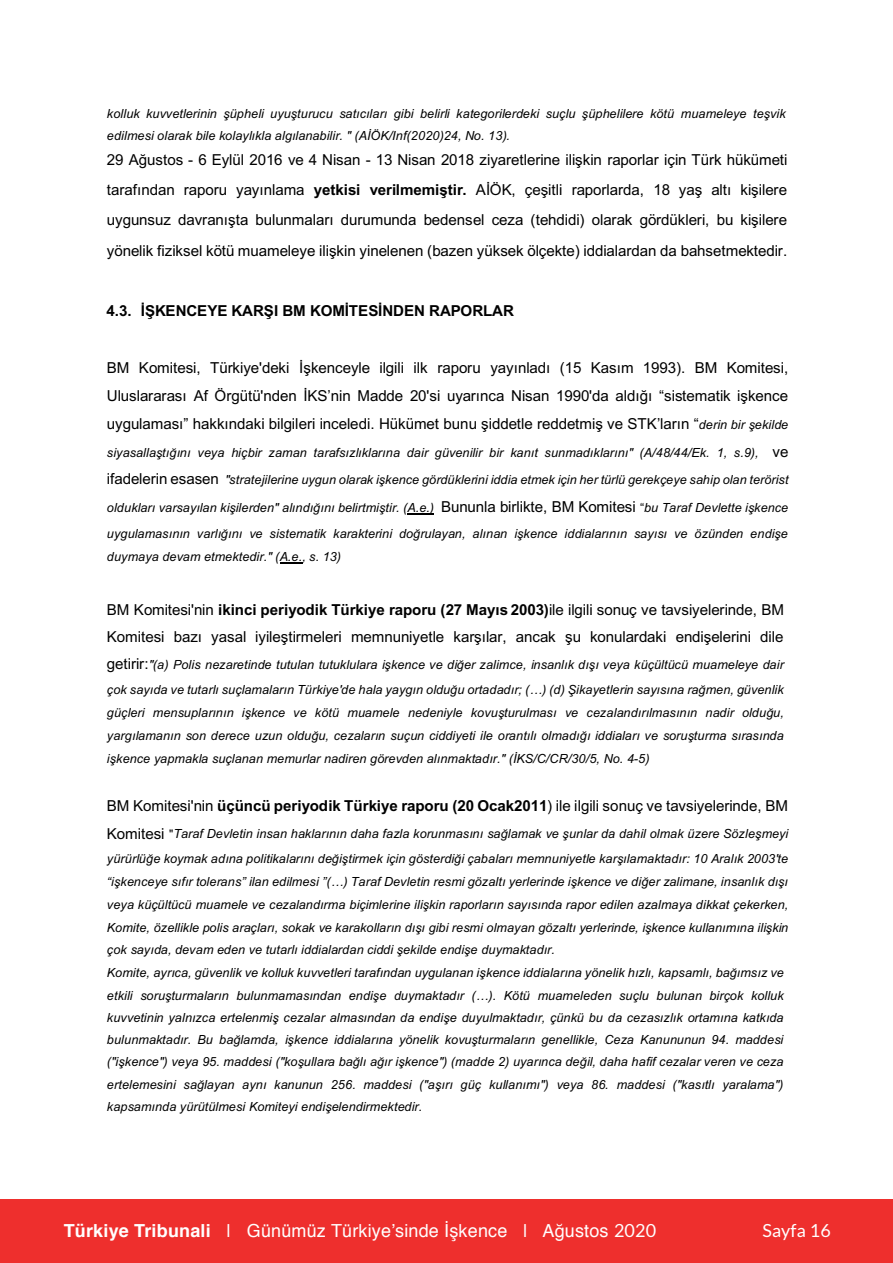
<style>
.page{position:relative;width:893px;height:1263px;background:#fff}
.page>*{position:absolute;margin:0;border:0;box-sizing:border-box;transform-origin:0 0}
.t1{font:18px "Helvetica";letter-spacing:.01em;color:#fff}
.t2{font:18px "Lato";letter-spacing:.01em;color:#fff}
.t3{font:15.15px/30.3px "Arial";letter-spacing:-.01em;color:#000;text-align:justify}
.t4{font:700 15.15px "Arial";letter-spacing:-.005em;color:#000}
.t5{font:italic 12.6px/22.5px "Arial";letter-spacing:.01em;color:#000}
.s1{font-weight:700}
.s2{font-style:italic;font-size:12.6px}
.s3{font-style:normal;font-size:15.15px}
.s4{font-style:normal}
.s5{font-style:normal;font-size:11.85px}
.s6{font-family:"Lato"}
</style>
<div class="page">
<svg style="left:407px;top:513px;width:27px;height:1px"></svg>
<svg style="left:280px;top:563px;width:22px;height:1px"></svg>
<div style="left:0;top:1199px;width:893px;height:64px;background:#ee2f2d"></div>
<p class="t5" style="left:107px;top:103px;width:680px">kolluk kuvvetlerinin şüpheli uyuşturucu satıcıları gibi belirli kategorilerdeki suçlu şüphelilere kötü muameleye teşvik edilmesi olarak bile kolaylıkla algılanabilir. " (AİÖK/Inf(2020)24, No. 13).</p>
<p class="t3" style="left:107px;top:144px;width:682px">29 Ağustos - 6 Eylül 2016 ve 4 Nisan - 13 Nisan 2018 ziyaretlerine ilişkin raporlar için Türk hükümeti tarafından raporu yayınlama <span class="s1">yetkisi verilmemiştir.</span> AİÖK, çeşitli raporlarda, 18 yaş altı kişilere uygunsuz davranışta bulunmaları durumunda bedensel ceza (tehdidi) olarak gördükleri, bu kişilere yönelik fiziksel kötü muameleye ilişkin yinelenen (bazen yüksek ölçekte) iddialardan da bahsetmektedir.</p>
<p class="t4" style="left:107px;top:300px;width:409px">4.3. İŞKENCEYE KARŞI BM KOMİTESİNDEN RAPORLAR</p>
<p class="t3" style="left:107px;top:354px;width:683px;line-height:27.8px">BM Komitesi, Türkiye'deki İşkenceyle ilgili ilk raporu yayınladı (15 Kasım 1993). BM Komitesi, Uluslararası Af Örgütü'nden İKS’nin Madde 20'si uyarınca Nisan 1990'da aldığı “sistematik işkence uygulaması” hakkındaki bilgileri inceledi. Hükümet bunu şiddetle reddetmiş ve STK’ların “<span class="s2">derin bir şekilde</span></p>
<p class="t5" style="left:107px;top:438px;width:683px;line-height:27.8px;text-align:justify">siyasallaştığını veya hiçbir zaman tarafsızlıklarına dair güvenilir bir kanıt sunmadıklarını" (A/48/44/Ek. 1, s.9), <span class="s3">ve ifadelerin esasen</span> "stratejilerine uygun olarak işkence gördüklerini iddia etmek için her türlü gerekçeye sahip olan terörist oldukları varsayılan kişilerden" alındığını belirtmiştir. (A.e.) <span class="s3">Bununla birlikte, BM Komitesi</span> <span class="s4">“</span>bu Taraf Devlette işkence</p>
<p class="t5" style="left:107px;top:521px;width:682px;line-height:23.7px">uygulamasının varlığını ve sistematik karakterini doğrulayan, alınan işkence iddialarının sayısı ve özünden endişe duymaya devam etmektedir." (A.e., s. 13)</p>
<p class="t3" style="left:107px;top:596px;width:679px;line-height:27px">BM Komitesi'nin <span class="s1">ikinci periyodik Türkiye raporu (27 Mayıs 2003)</span>ile ilgili sonuç ve tavsiyelerinde, BM<br>Komitesi bazı yasal iyileştirmeleri memnuniyetle karşılar, ancak şu konulardaki endişelerini dile</p>
<p class="t5" style="left:107px;top:653px;width:678px;line-height:24.9px"><span class="s3">getirir:</span>"(a) Polis nezaretinde tutulan tutuklulara işkence ve diğer zalimce, insanlık dışı veya küçültücü muameleye dair çok sayıda ve tutarlı suçlamaların Türkiye'de hala yaygın olduğu ortadadır; (…) (d) Şikayetlerin sayısına rağmen, güvenlik</p>
<p class="t5" style="left:107px;top:701px;width:678px;line-height:23.1px;text-align:justify">güçleri mensuplarının işkence ve kötü muamele nedeniyle kovuşturulması ve cezalandırılmasının nadir olduğu, yargılamanın son derece uzun olduğu, cezaların suçun ciddiyeti ile orantılı olmadığı iddiaları ve soruşturma sırasında işkence yapmakla suçlanan memurlar nadiren görevden alınmaktadır." (İKS/C/CR/30/5, No. 4-5)</p>
<p class="t3" style="left:107px;top:791px;width:683px">BM Komitesi'nin <span class="s1">üçüncü periyodik Türkiye raporu (20 Ocak2011</span>) ile ilgili sonuç ve tavsiyelerinde, BM</p>
<p class="t5" style="left:107px;top:822px;width:683px;line-height:24.9px"><span class="s3">Komitesi</span> <span class="s5">"</span>Taraf Devletin insan haklarının daha fazla korunmasını sağlamak ve şunlar da dahil olmak üzere Sözleşmeyi yürürlüğe koymak adına politikalarını değiştirmek için gösterdiği çabaları memnuniyetle karşılamaktadır: 10 Aralık 2003'te</p>
<p class="t5" style="left:107px;top:870px;width:683px">“işkenceye sıfır tolerans” ilan edilmesi ”(…) Taraf Devletin resmi gözaltı yerlerinde işkence ve diğer zalimane, insanlık dışı veya küçültücü muamele ve cezalandırma biçimlerine ilişkin raporların sayısında rapor edilen azalmaya dikkat çekerken, Komite, özellikle polis araçları, sokak ve karakolların dışı gibi resmi olmayan gözaltı yerlerinde, işkence kullanımına ilişkin çok sayıda, devam eden ve tutarlı iddialardan ciddi şekilde endişe duymaktadır.<br>Komite, ayrıca, güvenlik ve kolluk kuvvetleri tarafından uygulanan işkence iddialarına yönelik hızlı, kapsamlı, bağımsız ve etkili soruşturmaların bulunmamasından endişe duymaktadır (…). Kötü muameleden suçlu bulunan birçok kolluk kuvvetinin yalnızca ertelenmiş cezalar almasından da endişe duyulmaktadır, çünkü bu da cezasızlık ortamına katkıda bulunmaktadır. Bu bağlamda, işkence iddialarına yönelik kovuşturmaların genellikle, Ceza Kanununun 94. maddesi ("işkence") veya 95. maddesi ("koşullara bağlı ağır işkence") (madde 2) uyarınca değil, daha hafif cezalar veren ve ceza ertelemesini sağlayan aynı kanunun 256. maddesi ("aşırı güç kullanımı") veya 86. maddesi ("kasıtlı yaralama") kapsamında yürütülmesi Komiteyi endişelendirmektedir.</p>
<h1 class="t1" style="left:64px;top:1217px;width:594px"><span class="s1">Türkiye Tribunali</span> | Günümüz Türkiye’sinde İşkence | Ağustos <span class="s6">2020</span></h1>
<h1 class="t2" style="left:762px;top:1220px;width:70px">Sayfa 16</h1>
</div>
